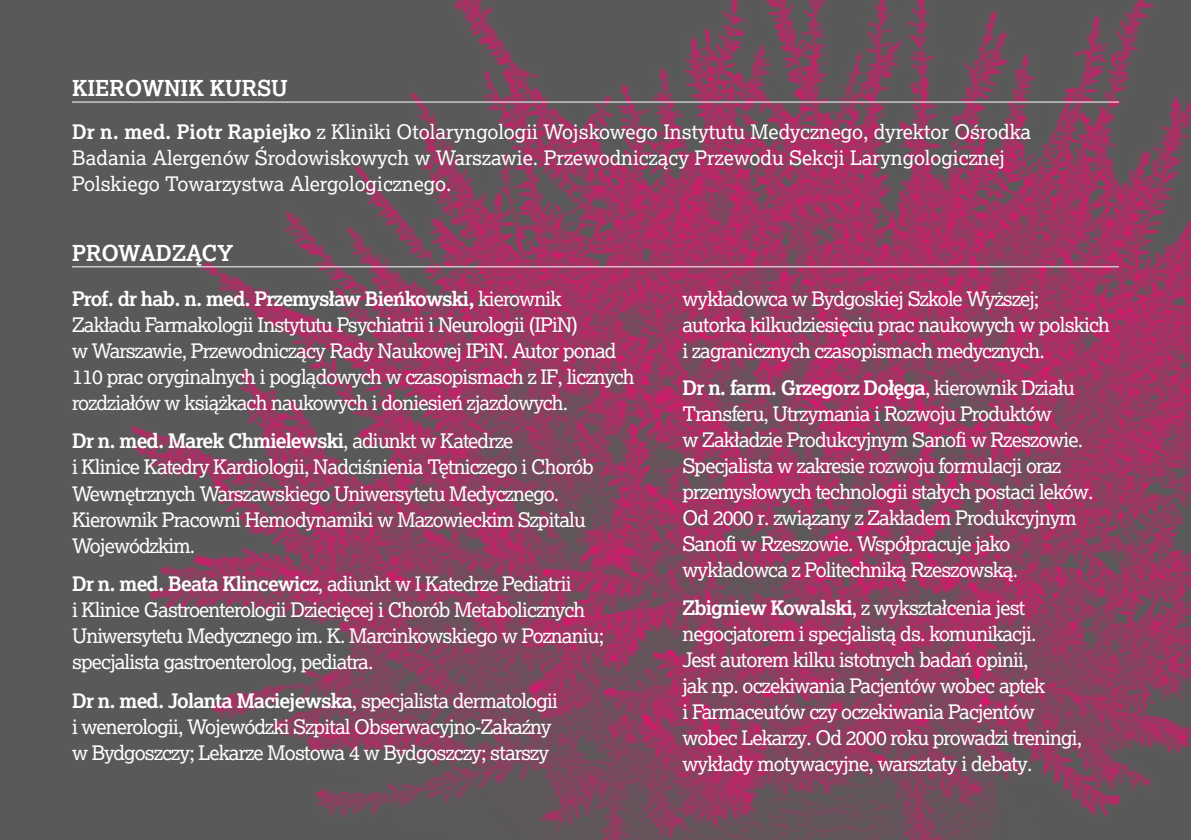
<style>
.page{position:relative;width:1191px;height:840px;background:#fff}
.page>*{position:absolute;margin:0;border:0;box-sizing:border-box;transform-origin:0 0}
.kategoria{font:700 22px "Lexia";color:#fff}
.t1{font:20px/26px "Lexia";letter-spacing:-.04em;color:#fff}
.t2{font:20px/26px "Lexia";color:#fff}
.s1{font-weight:700}
</style>
<div class="page">
<img style="left:0;top:0;width:1191px;height:839px">
<hr style="left:72px;top:101px;width:1047px;height:1px;background:#fff">
<hr style="left:72px;top:266px;width:1047px;height:1px;background:#fff">
<p class="kategoria" style="left:72px;top:74px;width:217px">KIEROWNIK KURSU</p>
<p class="t2" style="left:72px;top:118px;width:960px"><span class="s1">Dr n. med. Piotr Rapiejko</span> z Kliniki Otolaryngologii Wojskowego Instytutu Medycznego, dyrektor Ośrodka<br>Badania Alergenów Środowiskowych w Warszawie. Przewodniczący Przewodu Sekcji Laryngologicznej<br>Polskiego Towarzystwa Alergologicznego.</p>
<p class="kategoria" style="left:72px;top:239px;width:163px">PROWADZĄCY</p>
<p class="t1" style="left:72px;top:285px;width:564px"><span class="s1">Prof. dr hab. n. med. Przemysław Bieńkowski,</span> kierownik Zakładu Farmakologii Instytutu Psychiatrii i Neurologii (IPiN)<br>w Warszawie, Przewodniczący Rady Naukowej IPiN. Autor ponad 110 prac oryginalnych i poglądowych w czasopismach z IF, licznych rozdziałów w książkach naukowych i doniesień zjazdowych.</p>
<p class="t1" style="left:72px;top:427px;width:523px"><span class="s1">Dr n. med. Marek Chmielewski</span>, adiunkt w Katedrze<br>i Klinice Katedry Kardiologii, Nadciśnienia Tętniczego i Chorób Wewnętrznych Warszawskiego Uniwersytetu Medycznego.<br>Kierownik Pracowni Hemodynamiki w Mazowieckim Szpitalu Wojewódzkim.</p>
<p class="t1" style="left:72px;top:570px;width:533px"><span class="s1">Dr n. med. Beata Klincewicz</span>, adiunkt w I Katedrze Pediatrii<br>i Klinice Gastroenterologii Dziecięcej i Chorób Metabolicznych Uniwersytetu Medycznego im. K. Marcinkowskiego w Poznaniu; specjalista gastroenterolog, pediatra.</p>
<p class="t1" style="left:72px;top:686px;width:487px"><span class="s1">Dr n. med. Jolanta Maciejewska</span>, specjalista dermatologii i wenerologii, Wojewódzki Szpital Obserwacyjno-Zakaźny w Bydgoszczy; Lekarze Mostowa 4 w Bydgoszczy; starszy</p>
<p class="t1" style="left:682px;top:285px;width:429px">wykładowca w Bydgoskiej Szkole Wyższej;<br>autorka kilkudziesięciu prac naukowych w polskich i zagranicznych czasopismach medycznych.</p>
<p class="t1" style="left:682px;top:374px;width:412px"><span class="s1">Dr n. farm. Grzegorz Dołęga</span>, kierownik Działu Transferu, Utrzymania i Rozwoju Produktów<br>w Zakładzie Produkcyjnym Sanofi w Rzeszowie.<br>Specjalista w zakresie rozwoju formulacji oraz przemysłowych technologii stałych postaci leków.<br>Od 2000 r. związany z Zakładem Produkcyjnym Sanofi w Rzeszowie. Współpracuje jako wykładowca z Politechniką Rzeszowską.</p>
<p class="t1" style="left:682px;top:593px;width:401px"><span class="s1">Zbigniew Kowalski</span>, z wykształcenia jest negocjatorem i specjalistą ds. komunikacji.<br>Jest autorem kilku istotnych badań opinii,<br>jak np. oczekiwania Pacjentów wobec aptek<br>i Farmaceutów czy oczekiwania Pacjentów wobec Lekarzy. Od 2000 roku prowadzi treningi, wykłady motywacyjne, warsztaty i debaty.</p>
</div>
